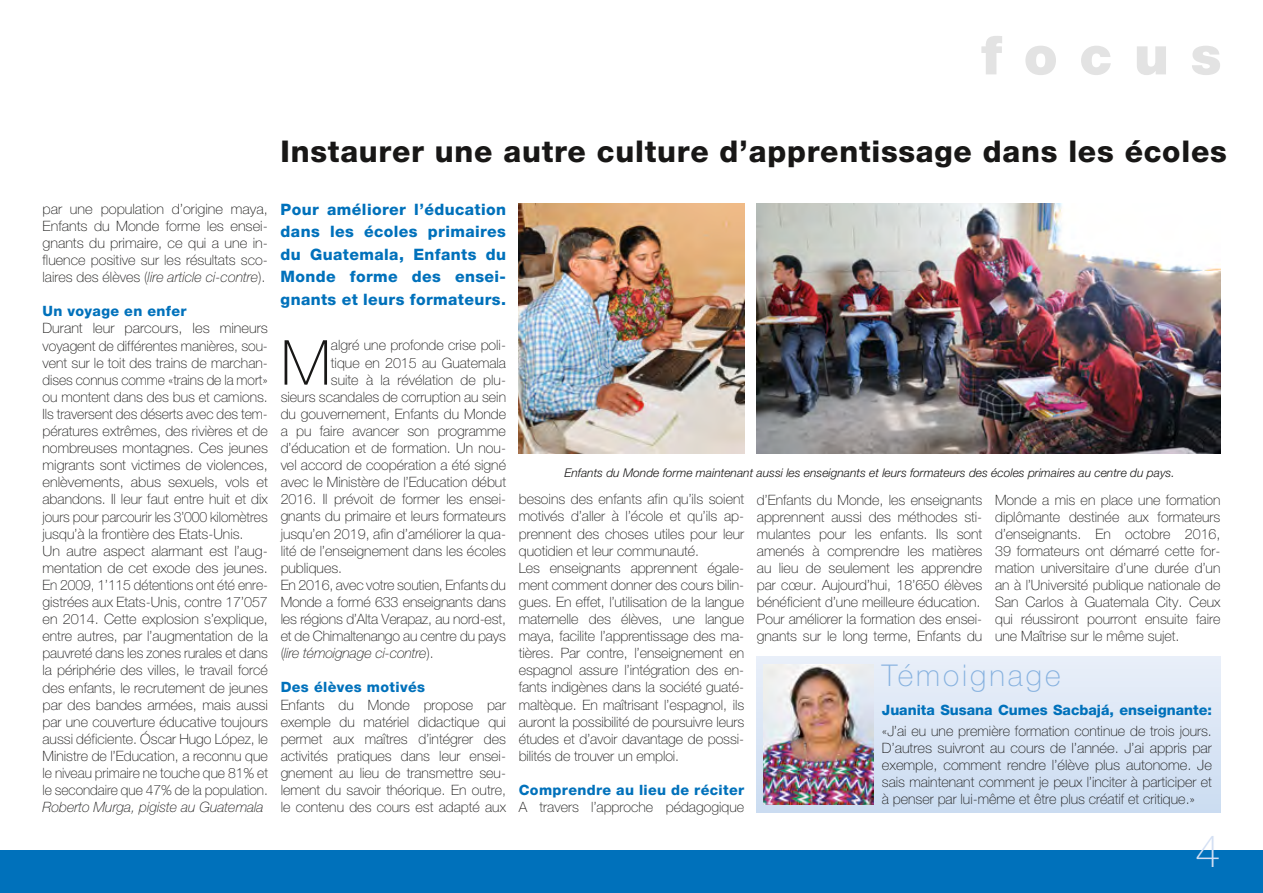
<style>
.page{position:relative;width:1263px;height:893px;background:#fff}
.page>*{position:absolute;margin:0;border:0;box-sizing:border-box;transform-origin:0 0}
.t1{font:100 62.1px "Helvetica Neue LT Pro";color:#181716}
.t2{font:900 54px "Helvetica Neue LT Pro";letter-spacing:.4em;color:#e3e3e3}
.t3{font:100 45px "Helvetica Neue LT Pro";color:#d3dff3}
.t4{font:800 30px "Helvetica Neue LT Pro";letter-spacing:.025em;color:#181716}
.t5{font:100 30px "Helvetica Neue LT Pro";letter-spacing:.1em;color:#86b1df}
.t6{font:800 15.75px/22.5px "Helvetica Neue LT Pro";letter-spacing:.025em;color:#0071bb;text-align:justify}
.t7{font:100 14.25px/17.1px "Helvetica Neue LT Pro";color:#181716;text-align:justify}
.t8{font:italic 100 14.25px "Helvetica Neue LT Pro";color:#181716}
.t9{font:800 14.25px "Helvetica Neue LT Pro";letter-spacing:.025em;color:#0071bb}
.t10{font:800 14.25px "Helvetica Neue LT Pro";color:#0071bb}
.t11{font:italic 300 12px "Helvetica Neue LT Pro";color:#181716}
.s1{font-style:italic}
.s2{font-style:normal}
</style>
<div class="page">
<div style="left:0;top:850px;width:1263px;height:43px;background:#0071bb"></div>
<div style="left:757px;top:657px;width:463px;height:155px;background:linear-gradient(to bottom,#e9eff9,#cadbf0)"></div>
<img style="left:757px;top:203px;width:463px;height:250px">
<img style="left:519px;top:203px;width:225px;height:250px">
<img style="left:764px;top:665px;width:109px;height:140px">
<h2 class="t2" style="left:981px;top:23px;width:242px">focus</h2>
<p class="t7" style="left:43px;top:200px;width:227px">par une population d’origine maya, Enfants du Monde forme les ensei&shy;gnants du primaire, ce qui a une in&shy;fluence positive sur les résultats sco&shy;laires des élèves (<span class="s1">lire article ci-contre</span>).</p>
<p class="t9" style="left:43px;top:303px;width:146px">Un voyage en enfer</p>
<p class="t7" style="left:43px;top:320px;width:227px;text-align:left">Durant leur parcours, les mineurs voyagent de différentes manières, sou&shy;vent sur le toit des trains de marchan&shy;dises connus comme «trains de la mort» ou montent dans des bus et camions.<br>Ils traversent des déserts avec des tem&shy;pératures extrêmes, des rivières et de nombreuses montagnes. Ces jeunes migrants sont victimes de violences, enlèvements, abus sexuels, vols et abandons. Il leur faut entre huit et dix jours pour parcourir les 3’000 kilomètres jusqu’à la frontière des Etats-Unis.<br>Un autre aspect alarmant est l’aug&shy;mentation de cet exode des jeunes.<br>En 2009, 1’115 détentions ont été enre&shy;gistrées aux Etats-Unis, contre 17’057 en 2014. Cette explosion s’explique, entre autres, par l’augmentation de la pauvreté dans les zones rurales et dans la périphérie des villes, le travail forcé des enfants, le recrutement de jeunes par des bandes armées, mais aussi par une couverture éducative toujours aussi déficiente. Óscar Hugo López, le Ministre de l’Education, a reconnu que le niveau primaire ne touche que 81% et le secondaire que 47% de la population.</p>
<p class="t8" style="left:43px;top:799px;width:223px">Roberto Murga, pigiste au Guatemala</p>
<h3 class="t4" style="left:281px;top:133px;width:948px">Instaurer une autre culture d’apprentissage dans les écoles</h3>
<p class="t6" style="left:281px;top:198px;width:227px">Pour améliorer l’éducation dans les écoles primaires du Guatemala, Enfants du Monde forme des ensei&shy;gnants et leurs formateurs.</p>
<h1 class="t1" style="left:281px;top:327px;width:52px">M</h1>
<p class="t7" style="left:331px;top:337px;width:177px">algré une profonde crise poli-</p>
<p class="t7" style="left:331px;top:354px;width:177px">tique en 2015 au Guatemala</p>
<p class="t7" style="left:331px;top:371px;width:177px">suite à la révélation de plu-</p>
<p class="t7" style="left:281px;top:388px;width:227px">sieurs scandales de corruption au sein</p>
<p class="t7" style="left:281px;top:405px;width:227px">du gouvernement, Enfants du Monde</p>
<p class="t7" style="left:281px;top:422px;width:227px">a pu faire avancer son programme</p>
<p class="t7" style="left:281px;top:439px;width:227px">d’éducation et de formation. Un nou-</p>
<p class="t7" style="left:281px;top:456px;width:227px">vel accord de coopération a été signé</p>
<p class="t7" style="left:281px;top:474px;width:227px">avec le Ministère de l’Education début</p>
<p class="t7" style="left:281px;top:491px;width:227px">2016. Il prévoit de former les ensei-</p>
<p class="t7" style="left:281px;top:508px;width:227px">gnants du primaire et leurs formateurs</p>
<p class="t7" style="left:281px;top:525px;width:227px">jusqu’en 2019, afin d’améliorer la qua-</p>
<p class="t7" style="left:281px;top:542px;width:227px">lité de l’enseignement dans les écoles</p>
<p class="t7" style="left:281px;top:559px;width:63px">publiques.</p>
<p class="t7" style="left:281px;top:576px;width:227px">En 2016, avec votre soutien, Enfants du</p>
<p class="t7" style="left:281px;top:593px;width:227px">Monde a formé 633 enseignants dans</p>
<p class="t7" style="left:281px;top:610px;width:227px">les régions d’Alta Verapaz, au nord-est,</p>
<p class="t7" style="left:281px;top:627px;width:227px">et de Chimaltenango au centre du pays</p>
<p class="t8" style="left:281px;top:645px;width:154px"><span class="s2">(</span>lire témoignage ci-contre<span class="s2">).</span></p>
<p class="t9" style="left:281px;top:679px;width:146px">Des élèves motivés</p>
<p class="t7" style="left:281px;top:696px;width:227px">Enfants du Monde propose par exemple du matériel didactique qui permet aux maîtres d’intégrer des activités pratiques dans leur ensei&shy;gnement au lieu de transmettre seu&shy;lement du savoir théorique. En outre, le contenu des cours est adapté aux</p>
<p class="t11" style="left:564px;top:465px;width:612px">Enfants du Monde forme maintenant aussi les enseignants et leurs formateurs des écoles primaires au centre du pays.</p>
<p class="t7" style="left:519px;top:491px;width:227px;text-align:left">besoins des enfants afin qu’ils soient motivés d’aller à l’école et qu’ils ap&shy;prennent des choses utiles pour leur quotidien et leur communauté.<br>Les enseignants apprennent égale&shy;ment comment donner des cours bilin&shy;gues. En effet, l’utilisation de la langue maternelle des élèves, une langue maya, facilite l’apprentissage des ma&shy;tières. Par contre, l’enseignement en espagnol assure l’intégration des en&shy;fants indigènes dans la société guaté&shy;maltèque. En maîtrisant l’espagnol, ils auront la possibilité de poursuivre leurs études et d’avoir davantage de possi&shy;bilités de trouver un emploi.</p>
<p class="t9" style="left:519px;top:781px;width:227px">Comprendre au lieu de réciter</p>
<p class="t7" style="left:519px;top:798px;width:227px">A travers l’approche pédagogique</p>
<p class="t7" style="left:757px;top:491px;width:227px;text-align:left">d’Enfants du Monde, les enseignants apprennent aussi des méthodes sti&shy;mulantes pour les enfants. Ils sont amenés à comprendre les matières au lieu de seulement les apprendre par cœur. Aujourd’hui, 18’650 élèves bénéficient d’une meilleure éducation.<br>Pour améliorer la formation des ensei&shy;gnants sur le long terme, Enfants du</p>
<p class="t7" style="left:995px;top:491px;width:227px">Monde a mis en place une formation diplômante destinée aux formateurs d’enseignants. En octobre 2016, 39 formateurs ont démarré cette for&shy;mation universitaire d’une durée d’un an à l’Université publique nationale de San Carlos à Guatemala City. Ceux qui réussiront pourront ensuite faire une Maîtrise sur le même sujet.</p>
<h3 class="t5" style="left:882px;top:658px;width:180px">Témoignage</h3>
<p class="t10" style="left:882px;top:701px;width:332px">Juanita Susana Cumes Sacbajá, enseignante:</p>
<p class="t7" style="left:882px;top:722px;width:332px">«J’ai eu une première formation continue de trois jours.<br>D’autres suivront au cours de l’année. J’ai appris par exemple, comment rendre l’élève plus autonome. Je sais maintenant comment je peux l’inciter à participer et à penser par lui-même et être plus créatif et critique.»</p>
<h3 class="t3" style="left:1195px;top:825px;width:27px">4</h3>
</div>
